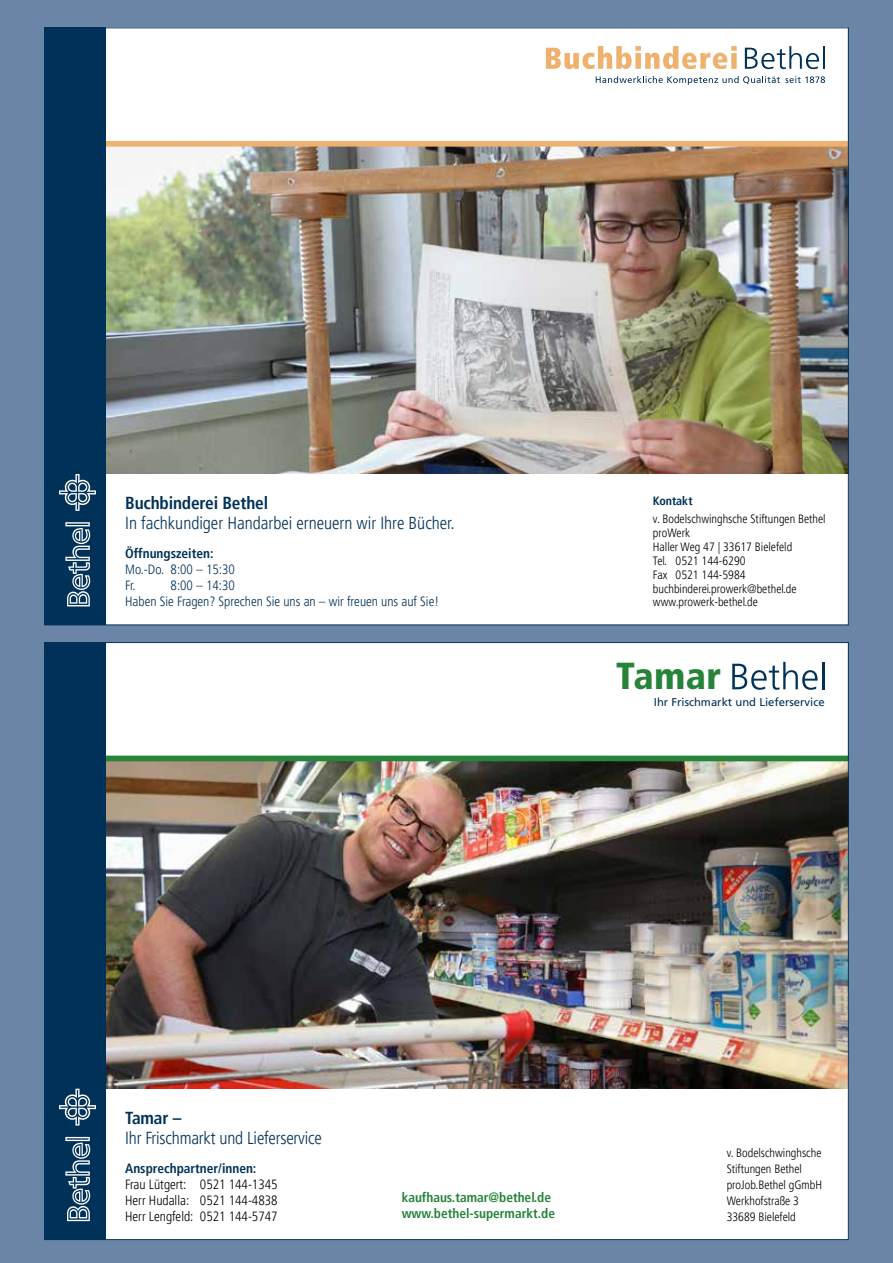
<style>
.page{position:relative;width:893px;height:1263px;background:#6b85a7}
.page>*{position:absolute;margin:0;border:0;box-sizing:border-box;transform-origin:0 0}
.t1{font:900 condensed 37.65px "Frutiger LT Pro";letter-spacing:.01em;color:#268339}
.t2{font:300 condensed 17.4px "Frutiger LT Pro";color:#003158}
.t3{font:700 condensed 17.4px "Frutiger LT Pro";letter-spacing:-.01em;color:#003158}
.t4{font:300 condensed 13.35px/16px "Frutiger LT Pro";color:#003158}
.t5{font:300 condensed 13.35px/16px "Frutiger LT Pro";color:#000;text-align:justify}
.t6{font:700 condensed 13.35px/16px "Frutiger LT Pro";color:#268339}
.t7{font:700 condensed 13.35px "Frutiger LT Pro";color:#003158}
.t8{font:300 condensed 12px/14px "Frutiger LT Pro";color:#000}
.t9{font:700 condensed 12px "Frutiger LT Pro";color:#003158}
.t10{font:11.25px "Frutiger LT Std";color:#003158}
</style>
<div class="page">
<div style="left:45px;top:28px;width:803px;height:597px;background:#fff"></div>
<img style="left:106px;top:147px;width:741px;height:327px">
<div style="left:99px;top:141px;width:749px;height:6px;background:#efb16e"></div>
<div style="left:45px;top:28px;width:61px;height:597px;background:#003158"></div>
<svg style="left:59px;top:474px;width:37px;height:37px"></svg>
<svg style="left:65px;top:522px;width:25px;height:84px"></svg>
<svg style="left:596px;top:76px;width:229px;height:9px"></svg>
<svg style="left:546px;top:46px;width:191px;height:23px"></svg>
<svg style="left:745px;top:46px;width:74px;height:23px"></svg>
<hr style="left:823px;top:46px;width:2px;height:23px;background:#003158">
<div style="left:45px;top:642px;width:803px;height:597px;background:#fff"></div>
<img style="left:106px;top:761px;width:741px;height:328px">
<div style="left:99px;top:756px;width:749px;height:5px;background:#268339"></div>
<div style="left:45px;top:642px;width:61px;height:597px;background:#003158"></div>
<svg style="left:59px;top:1089px;width:37px;height:36px"></svg>
<svg style="left:65px;top:1137px;width:25px;height:84px"></svg>
<svg style="left:732px;top:662px;width:86px;height:28px"></svg>
<hr style="left:822px;top:662px;width:2px;height:27px;background:#003158">
<h2 class="t3" style="left:125px;top:493px;width:145px">Buchbinderei Bethel</h2>
<h2 class="t2" style="left:125px;top:513px;width:331px">In fachkundiger Handarbei erneuern wir Ihre Bücher.</h2>
<p class="t7" style="left:125px;top:545px;width:90px">Öffnungszeiten:</p>
<p class="t4" style="left:125px;top:561px;width:111px">Mo.-Do. 8:00 – 15:30<br>Fr.</p>
<p class="t4" style="left:125px;top:577px;width:315px;text-indent:45px">8:00 – 14:30<br>Haben Sie Fragen? Sprechen Sie uns an – wir freuen uns auf Sie!</p>
<p class="t9" style="left:653px;top:494px;width:41px">Kontakt</p>
<p class="t8" style="left:653px;top:512px;width:174px">v. Bodelschwinghsche Stiftungen Bethel proWerk<br>Haller Weg 47 | 33617 Bielefeld<br>Tel. 0521 144-6290<br>Fax 0521 144-5984 buchbinderei.prowerk@bethel.de www.prowerk-bethel.de</p>
<h1 class="t1" style="left:616px;top:653px;width:107px">Tamar</h1>
<p class="t10" style="left:654px;top:696px;width:172px">Ihr Frischmarkt und Lieferservice</p>
<h2 class="t3" style="left:125px;top:1107px;width:58px">Tamar –</h2>
<h2 class="t2" style="left:125px;top:1128px;width:198px">Ihr Frischmarkt und Lieferservice</h2>
<p class="t7" style="left:125px;top:1160px;width:133px">Ansprechpartner/innen:</p>
<p class="t5" style="left:125px;top:1176px;width:154px">Frau Lütgert: 0521 144-1345<br>Herr Hudalla: 0521 144-4838<br>Herr Lengfeld: 0521 144-5747</p>
<p class="t6" style="left:402px;top:1189px;width:155px">kaufhaus.tamar@bethel.de www.bethel-supermarkt.de</p>
<p class="t8" style="left:727px;top:1145px;width:97px;line-height:16px">v. Bodelschwinghsche<br>Stiftungen Bethel proJob.Bethel gGmbH<br>Werkhofstraße 3<br>33689 Bielefeld</p>
</div>
